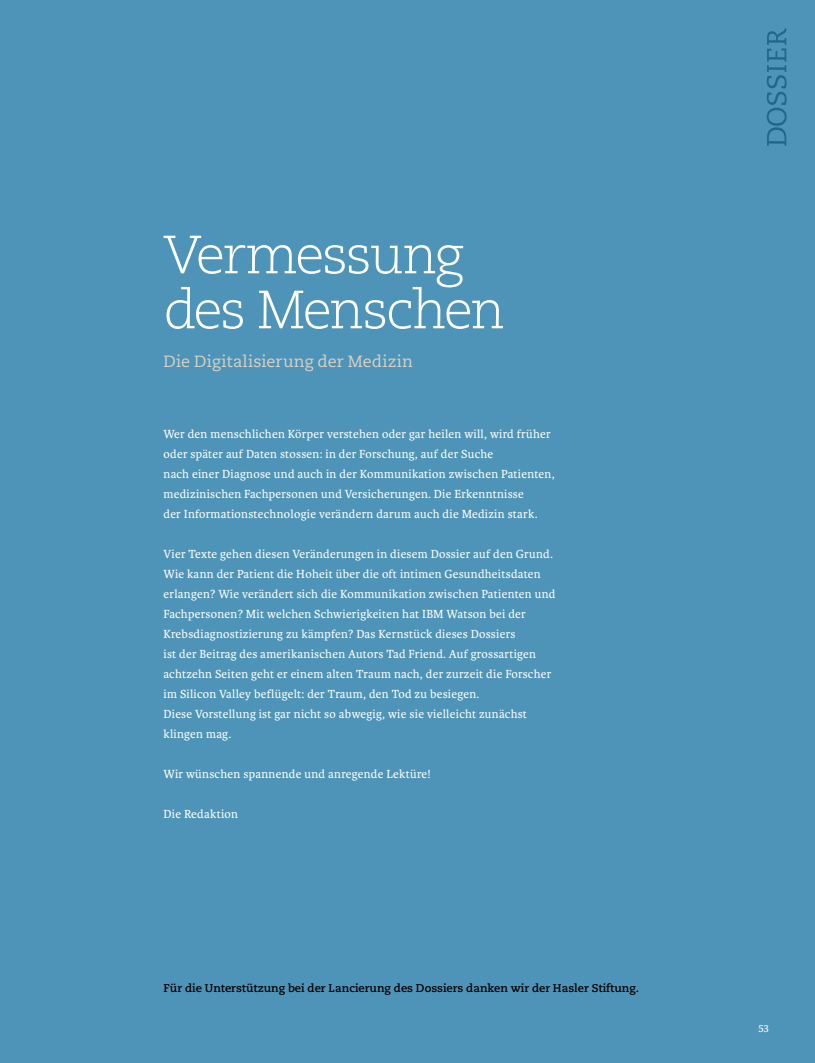
<style>
.page{position:relative;width:815px;height:1063px;background:#4e94b9}
.page>*{position:absolute;margin:0;border:0;box-sizing:border-box;transform-origin:0 0}
.t1{font:300 53.75px/55px "Caecilia";letter-spacing:-.04em;color:#fff}
.t2{font:16.25px "Caecilia";letter-spacing:.01em;color:#ddd0bf}
.t3{font:12.5px/20px "Karmina Basic";letter-spacing:.02em;color:#fff}
.t4{font:700 11.25px "Caecilia";color:#000}
.t5{font:11.25px "Karmina Basic";color:#fff}
</style>
<div class="page">
<svg style="left:767px;top:28px;width:20px;height:118px"></svg>
<h1 class="t1" style="left:163px;top:229px;width:343px">Vermessung des Menschen</h1>
<h2 class="t2" style="left:163px;top:352px;width:251px">Die Digitalisierung der Medizin</h2>
<p class="t3" style="left:163px;top:424px;width:393px">Wer den menschlichen Körper verstehen oder gar heilen will, wird früher oder später auf Daten stossen: in der Forschung, auf der Suche<br>nach einer Diagnose und auch in der Kommunikation zwischen Patienten, medizinischen Fachpersonen und Versicherungen. Die Erkenntnisse<br>der Informationstechnologie verändern darum auch die Medizin stark.</p>
<p class="t3" style="left:163px;top:544px;width:393px">Vier Texte gehen diesen Veränderungen in diesem Dossier auf den Grund.<br>Wie kann der Patient die Hoheit über die oft intimen Gesundheitsdaten erlangen? Wie verändert sich die Kommunikation zwischen Patienten und Fachpersonen? Mit welchen Schwierigkeiten hat IBM Watson bei der Krebsdiagnostizierung zu kämpfen? Das Kernstück dieses Dossiers<br>ist der Beitrag des amerikanischen Autors Tad Friend. Auf grossartigen achtzehn Seiten geht er einem alten Traum nach, der zurzeit die Forscher im Silicon Valley beflügelt: der Traum, den Tod zu besiegen.<br>Diese Vorstellung ist gar nicht so abwegig, wie sie vielleicht zunächst klingen mag.</p>
<p class="t3" style="left:163px;top:764px;width:269px">Wir wünschen spannende und anregende Lektüre!</p>
<p class="t3" style="left:163px;top:804px;width:76px">Die Redaktion</p>
<p class="t4" style="left:163px;top:982px;width:477px">Für die Unterstützung bei der Lancierung des Dossiers danken wir der Hasler Stiftung.</p>
<p class="t5" style="left:759px;top:1021px;width:12px">53</p>
</div>
